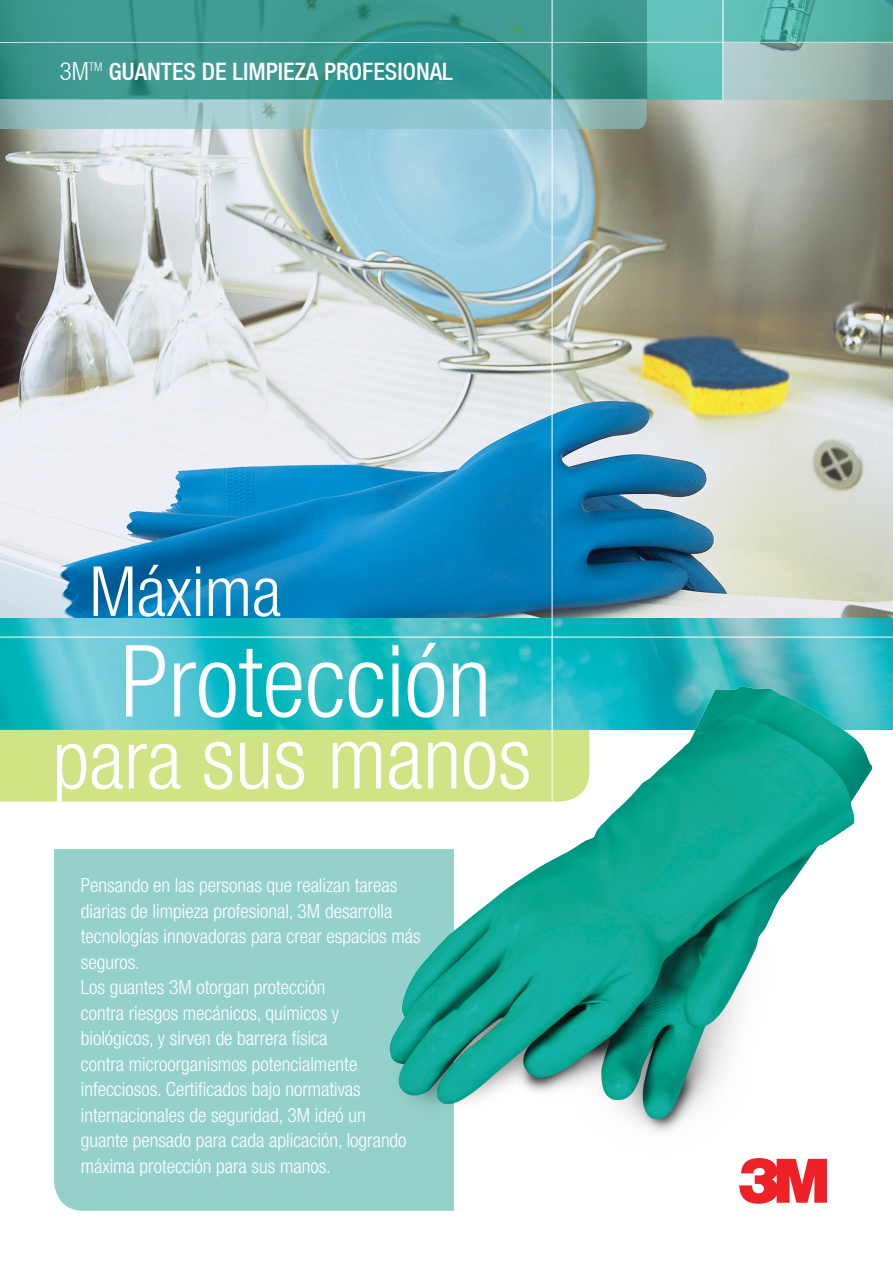
<style>
.page{position:relative;width:893px;height:1263px;background:#fff}
.page>*{position:absolute;margin:0;border:0;box-sizing:border-box;transform-origin:0 0}
.t1{font:300 condensed 99.75px "Helvetica Neue LT";color:#fff}
.t2{font:300 condensed 86.1px "Helvetica Neue LT";color:#fff}
.t3{font:300 condensed 69.15px "Helvetica Neue LT";color:#fff}
.t4{font:500 condensed 24px "Helvetica Neue LT";color:#fff}
.t5{font:300 condensed 19.5px/25.5px "Helvetica Neue LT Std";color:#fff}
.s1{font-weight:300;font-size:25.05px}
.s2{font-size:82.05px}
</style>
<div class="page">
<div style="left:54px;top:849px;width:296px;height:362px;background:#94d1cb"></div>
<img style="left:0;top:100px;width:893px;height:519px">
<img style="left:0;top:619px;width:893px;height:111px">
<div style="left:0;top:730px;width:350px;height:72px;background:#d1e485"></div>
<svg style="left:0;top:0;width:893px;height:100px;background:#3e9d94"></svg>
<div style="left:723px;top:43px;width:170px;height:57px;background:linear-gradient(to right,#b7d4d3,#8aa39a)"></div>
<hr style="left:722px;top:0;width:1px;height:42px;background:#c3dfe2">
<hr style="left:722px;top:43px;width:1px;height:57px;background:#c3dfe2">
<hr style="left:723px;top:42px;width:170px;height:1px;background:#c3dfe2">
<hr style="left:647px;top:42px;width:75px;height:1px;background:#c3dfe2">
<hr style="left:0;top:42px;width:647px;height:1px;background:#c3dfe2">
<svg style="left:0;top:99px;width:647px;height:32px;background:#98c5ca"></svg>
<hr style="left:0;top:636px;width:893px;height:2px;background:#fff">
<hr style="left:551px;top:0;width:2px;height:802px;background:#fff">
<img style="left:350px;top:641px;width:543px;height:570px">
<p class="t4" style="left:60px;top:57px;width:395px"><span class="s1">3M</span><sup>TM</sup> GUANTES DE LIMPIEZA PROFESIONAL</p>
<p class="t3" style="left:89px;top:552px;width:194px">Máxima</p>
<p class="t1" style="left:120px;top:624px;width:372px">Protección</p>
<p class="t2" style="left:53px;top:709px;width:480px"><span class="s2">para</span> sus manos</p>
<p class="t5" style="left:81px;top:872px;width:341px">Pensando en las personas que realizan tareas diarias de limpieza profesional, 3M desarrolla tecnologías innovadoras para crear espacios más seguros.</p>
<p class="t5" style="left:81px;top:974px;width:327px">Los guantes 3M otorgan protección<br>contra riesgos mecánicos, químicos y biológicos, y sirven de barrera física<br>contra microorganismos potencialmente infecciosos. Certificados bajo normativas internacionales de seguridad, 3M ideó un guante pensado para cada aplicación, logrando máxima protección para sus manos.</p>
</div>
